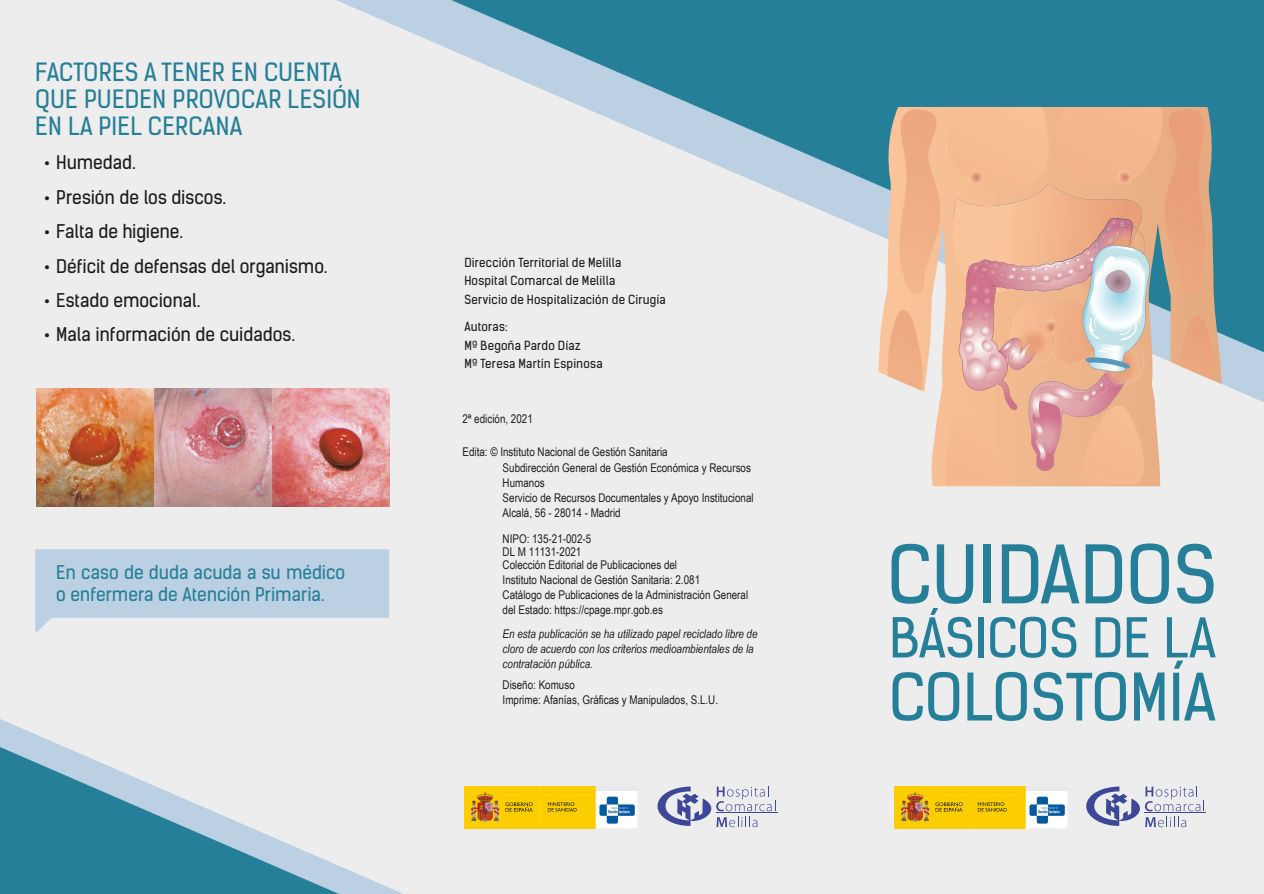
<style>
.page{position:relative;width:1264px;height:894px;background:#fff}
.page>*{position:absolute;margin:0;border:0;box-sizing:border-box;transform-origin:0 0}
.t1{font:76.5px "Kelson Sans";color:#267f98}
.t2{font:62.1px "Kelson Sans";color:#267f98}
.t3{font:52.05px "Kelson Sans";color:#267f98}
.t4{font:24px/27px "Kelson Sans";letter-spacing:.015em;color:#267f98}
.t5{font:18px "Kelson Sans";letter-spacing:-.005em;color:#1d1d1b}
.t6{font:18px/21.6px "Kelson Sans";letter-spacing:-.005em;color:#267f98}
.t7{font:12px/15px "Arial Narrow";color:#1d1d1b}
.t8{font:12px/18.6px "Kelson Sans";letter-spacing:.015em;color:#1d1d1b}
.t9{font:italic 12px/15px "Arial Narrow";color:#1d1d1b}
</style>
<div class="page">
<div style="left:0;top:0;width:1264px;height:893px;background:#ededed"></div>
<svg style="left:336px;top:0;width:928px;height:402px"></svg>
<svg style="left:442px;top:0;width:822px;height:354px"></svg>
<svg style="left:35px;top:549px;width:354px;height:82px"></svg>
<img style="left:36px;top:388px;width:354px;height:118px">
<svg style="left:878px;top:107px;width:343px;height:379px"></svg>
<svg style="left:887px;top:107px;width:328px;height:377px;background:#e8ba9e"></svg>
<svg style="left:0;top:719px;width:401px;height:174px"></svg>
<svg style="left:0;top:745px;width:349px;height:148px"></svg>
<hr style="left:1144px;top:811px;width:62px;height:1px;background:#3e4898">
<svg style="left:1086px;top:786px;width:118px;height:40px"></svg>
<hr style="left:716px;top:811px;width:61px;height:1px;background:#3e4898">
<svg style="left:657px;top:786px;width:119px;height:40px"></svg>
<img style="left:464px;top:786px;width:173px;height:42px">
<img style="left:894px;top:786px;width:173px;height:42px">
<h3 class="t4" style="left:35px;top:58px;width:327px">FACTORES A TENER EN CUENTA<br>QUE PUEDEN PROVOCAR LESIÓN<br>EN LA PIEL CERCANA</h3>
<h3 class="t5" style="left:44px;top:151px;width:94px">• Humedad.</h3>
<h3 class="t5" style="left:44px;top:186px;width:184px">• Presión de los discos.</h3>
<h3 class="t5" style="left:44px;top:220px;width:141px">• Falta de higiene.</h3>
<h3 class="t5" style="left:44px;top:254px;width:285px">• Déficit de defensas del organismo.</h3>
<h3 class="t5" style="left:44px;top:289px;width:158px">• Estado emocional.</h3>
<h3 class="t5" style="left:44px;top:323px;width:253px">• Mala información de cuidados.</h3>
<h3 class="t6" style="left:56px;top:561px;width:290px">En caso de duda acuda a su médico o enfermera de Atención Primaria.</h3>
<p class="t8" style="left:464px;top:253px;width:203px">Dirección Territorial de Melilla<br>Hospital Comarcal de Melilla<br>Servicio de Hospitalización de Cirugía</p>
<p class="t8" style="left:464px;top:317px;width:140px">Autoras:<br>Mª Begoña Pardo Díaz<br>Mª Teresa Martín Espinosa</p>
<p class="t7" style="left:462px;top:410px;width:72px">2ª edición, 2021</p>
<p class="t7" style="left:503px;top:444px;width:253px;text-indent:-40px">Edita: © Instituto Nacional de Gestión Sanitaria<br>Subdirección General de Gestión Económica y Recursos Humanos<br>Servicio de Recursos Documentales y Apoyo Institucional Alcalá, 56 - 28014 - Madrid</p>
<p class="t7" style="left:503px;top:531px;width:176px;line-height:13.2px">NIPO: 135-21-002-5<br>DL M 11131-2021<br>Colección Editorial de Publicaciones del</p>
<p class="t7" style="left:503px;top:572px;width:247px">Instituto Nacional de Gestión Sanitaria: 2.081<br>Catálogo de Publicaciones de la Administración General del Estado: https://cpage.mpr.gob.es</p>
<p class="t9" style="left:503px;top:625px;width:256px">En esta publicación se ha utilizado papel reciclado libre de cloro de acuerdo con los criterios medioambientales de la contratación pública.</p>
<p class="t7" style="left:503px;top:676px;width:217px">Diseño: Komuso<br>Imprime: Afanías, Gráficas y Manipulados, S.L.U.</p>
<h1 class="t1" style="left:887px;top:527px;width:331px">CUIDADOS</h1>
<h3 class="t3" style="left:889px;top:605px;width:328px">BÁSICOS DE LA</h3>
<h2 class="t2" style="left:889px;top:658px;width:329px">COLOSTOMÍA</h2>
</div>
